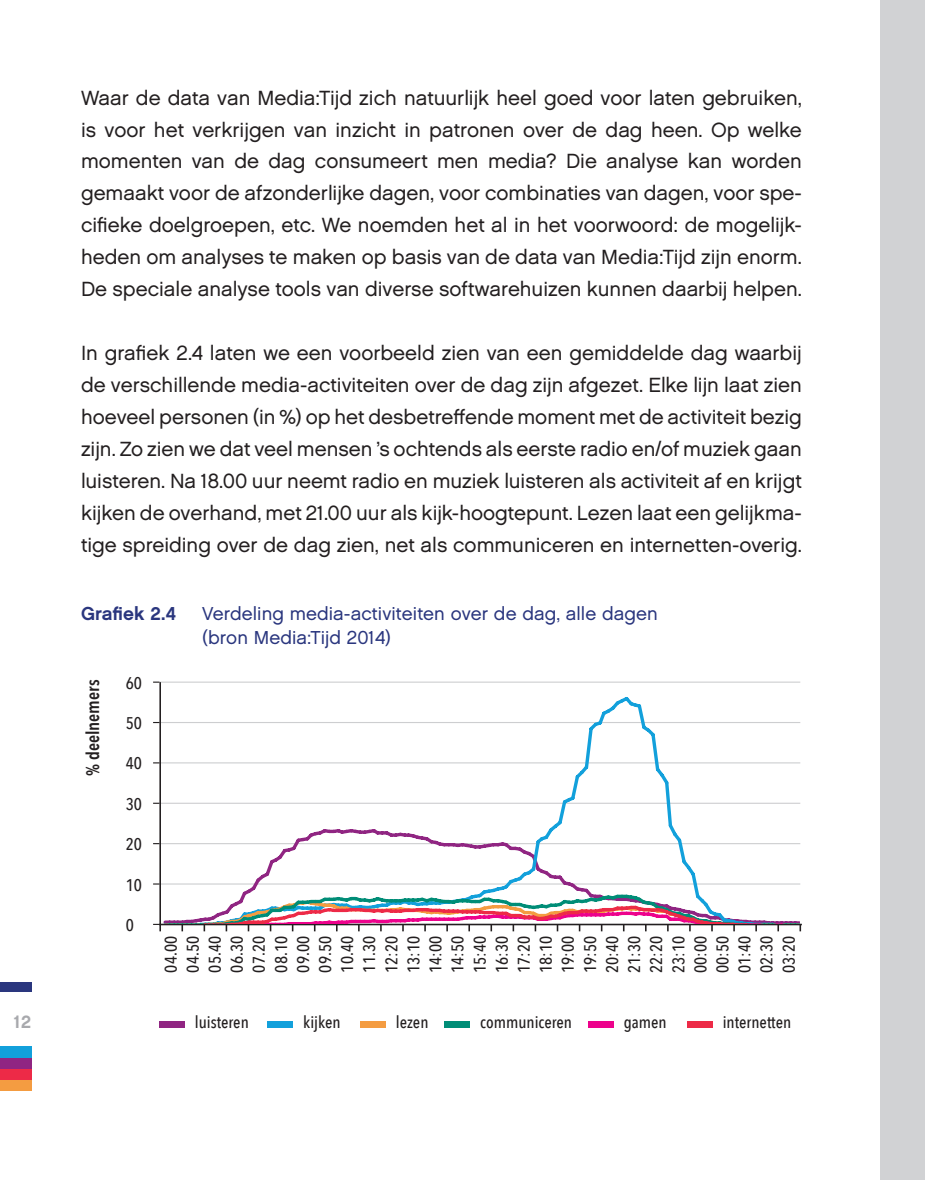
<style>
.page{position:relative;width:925px;height:1180px;background:#fff}
.page>*{position:absolute;margin:0;border:0;box-sizing:border-box;transform-origin:0 0}
.t1{font:20.47px/31.9px "Chalet London Nineteen Sixty";color:#231f20;text-align:justify}
.t2{font:18.68px "Chalet London Nineteen Sixty";letter-spacing:.005em;color:#2a367e}
.t3{font:18.68px "Chalet New York Nineteen Sixty";letter-spacing:.005em;color:#2a367e}
.t4{font:600 18px "Avenir Next Condensed";color:#231f20}
.t5{font:18px "Chalet New York Nineteen Sixty";color:#a8a9ad}
.t6{font:500 16.88px "Avenir Next Condensed";color:#231f20}
</style>
<div class="page">
<hr style="left:159px;top:682px;width:641px;height:1px;background:#cdced0">
<hr style="left:159px;top:722px;width:641px;height:1px;background:#cdced0">
<hr style="left:159px;top:762px;width:641px;height:1px;background:#cdced0">
<hr style="left:159px;top:803px;width:641px;height:1px;background:#cdced0">
<hr style="left:159px;top:843px;width:641px;height:1px;background:#cdced0">
<hr style="left:159px;top:883px;width:641px;height:2px;background:#cdced0">
<div style="left:880px;top:0;width:45px;height:1180px;background:#d1d2d4"></div>
<hr style="left:159px;top:682px;width:2px;height:242px;background:#231f20">
<svg style="left:153px;top:883px;width:6px;height:2px"></svg>
<hr style="left:159px;top:924px;width:643px;height:1px;background:#231f20">
<svg style="left:162px;top:697px;width:637px;height:195px"></svg>
<div style="left:159px;top:1021px;width:26px;height:6px;background:#902582"></div>
<div style="left:267px;top:1021px;width:26px;height:6px;background:#12a0db"></div>
<div style="left:360px;top:1021px;width:25px;height:6px;background:#f49c41"></div>
<div style="left:444px;top:1021px;width:26px;height:6px;background:#008d77"></div>
<div style="left:588px;top:1021px;width:25px;height:6px;background:#ed028c"></div>
<div style="left:687px;top:1021px;width:25px;height:6px;background:#ed2a47"></div>
<svg style="left:153px;top:892px;width:648px;height:39px"></svg>
<div style="left:0;top:982px;width:32px;height:10px;background:#2a367e"></div>
<div style="left:0;top:1079px;width:32px;height:12px;background:#f49c41"></div>
<div style="left:0;top:1068px;width:32px;height:11px;background:#ed2a47"></div>
<div style="left:0;top:1057px;width:32px;height:11px;background:#902582"></div>
<div style="left:0;top:1046px;width:32px;height:11px;background:#12a0db"></div>
<p class="t1" style="left:81px;top:81px;width:722px">Waar de data van Media:Tijd zich natuurlijk heel goed voor laten gebruiken, is voor het verkrijgen van inzicht in patronen over de dag heen. Op welke momenten van de dag consumeert men media? Die analyse kan worden gemaakt voor de afzonderlijke dagen, voor combinaties van dagen, voor spe&shy;cifieke doelgroepen, etc. We noemden het al in het voorwoord: de mogelijk&shy;heden om analyses te maken op basis van de data van Media:Tijd zijn enorm.<br>De speciale analyse tools van diverse softwarehuizen kunnen daarbij helpen.</p>
<p class="t1" style="left:81px;top:337px;width:722px">In grafiek 2.4 laten we een voorbeeld zien van een gemiddelde dag waarbij de verschillende media-activiteiten over de dag zijn afgezet. Elke lijn laat zien hoeveel personen (in %) op het desbetreffende moment met de activiteit bezig zijn. Zo zien we dat veel mensen ’s ochtends als eerste radio en/of muziek gaan luisteren. Na 18.00 uur neemt radio en muziek luisteren als activiteit af en krijgt kijken de overhand, met 21.00 uur als kijk-hoogtepunt. Lezen laat een gelijkma&shy;tige spreiding over de dag zien, net als communiceren en internetten-overig.</p>
<p class="t3" style="left:81px;top:602px;width:97px">Grafiek 2.4</p>
<p class="t2" style="left:202px;top:602px;width:457px">Verdeling media-activiteiten over de dag, alle dagen</p>
<p class="t2" style="left:202px;top:626px;width:190px">(bron Media:Tijd 2014)</p>
<p class="t4" style="left:82px;top:776px;width:98px;rotate:-90deg">% deelnemers</p>
<p class="t6" style="left:126px;top:672px;width:18px">60</p>
<p class="t6" style="left:126px;top:713px;width:18px">50</p>
<p class="t6" style="left:126px;top:753px;width:18px">40</p>
<p class="t6" style="left:126px;top:794px;width:18px">30</p>
<p class="t6" style="left:126px;top:834px;width:18px">20</p>
<p class="t6" style="left:126px;top:874px;width:18px">10</p>
<p class="t6" style="left:126px;top:915px;width:10px">0</p>
<p class="t6" style="left:161px;top:972px;width:38px;rotate:-90deg">04.00</p>
<p class="t6" style="left:183px;top:972px;width:38px;rotate:-90deg">04.50</p>
<p class="t6" style="left:205px;top:972px;width:38px;rotate:-90deg">05.40</p>
<p class="t6" style="left:227px;top:972px;width:38px;rotate:-90deg">06.30</p>
<p class="t6" style="left:249px;top:972px;width:38px;rotate:-90deg">07.20</p>
<p class="t6" style="left:271px;top:972px;width:38px;rotate:-90deg">08.10</p>
<p class="t6" style="left:293px;top:972px;width:38px;rotate:-90deg">09.00</p>
<p class="t6" style="left:315px;top:972px;width:38px;rotate:-90deg">09.50</p>
<p class="t6" style="left:337px;top:972px;width:38px;rotate:-90deg">10.40</p>
<p class="t6" style="left:359px;top:972px;width:38px;rotate:-90deg">11.30</p>
<p class="t6" style="left:381px;top:973px;width:39px;rotate:-90deg">12:20</p>
<p class="t6" style="left:403px;top:973px;width:39px;rotate:-90deg">13:10</p>
<p class="t6" style="left:425px;top:973px;width:39px;rotate:-90deg">14:00</p>
<p class="t6" style="left:447px;top:973px;width:39px;rotate:-90deg">14:50</p>
<p class="t6" style="left:469px;top:973px;width:39px;rotate:-90deg">15:40</p>
<p class="t6" style="left:492px;top:973px;width:39px;rotate:-90deg">16:30</p>
<p class="t6" style="left:514px;top:973px;width:39px;rotate:-90deg">17:20</p>
<p class="t6" style="left:536px;top:973px;width:39px;rotate:-90deg">18:10</p>
<p class="t6" style="left:558px;top:973px;width:39px;rotate:-90deg">19:00</p>
<p class="t6" style="left:580px;top:973px;width:39px;rotate:-90deg">19:50</p>
<p class="t6" style="left:602px;top:973px;width:39px;rotate:-90deg">20:40</p>
<p class="t6" style="left:624px;top:973px;width:39px;rotate:-90deg">21:30</p>
<p class="t6" style="left:646px;top:973px;width:39px;rotate:-90deg">22:20</p>
<p class="t6" style="left:668px;top:973px;width:39px;rotate:-90deg">23:10</p>
<p class="t6" style="left:690px;top:973px;width:39px;rotate:-90deg">00:00</p>
<p class="t6" style="left:712px;top:973px;width:39px;rotate:-90deg">00:50</p>
<p class="t6" style="left:734px;top:973px;width:39px;rotate:-90deg">01:40</p>
<p class="t6" style="left:756px;top:973px;width:39px;rotate:-90deg">02:30</p>
<p class="t6" style="left:778px;top:973px;width:39px;rotate:-90deg">03:20</p>
<p class="t5" style="left:13px;top:1010px;width:19px">12</p>
<p class="t6" style="left:195px;top:1012px;width:56px">luisteren</p>
<p class="t6" style="left:303px;top:1012px;width:39px">kijken</p>
<p class="t6" style="left:396px;top:1012px;width:34px">lezen</p>
<p class="t6" style="left:480px;top:1012px;width:93px">communiceren</p>
<p class="t6" style="left:624px;top:1012px;width:44px">gamen</p>
<p class="t6" style="left:723px;top:1012px;width:70px">internetten</p>
</div>
